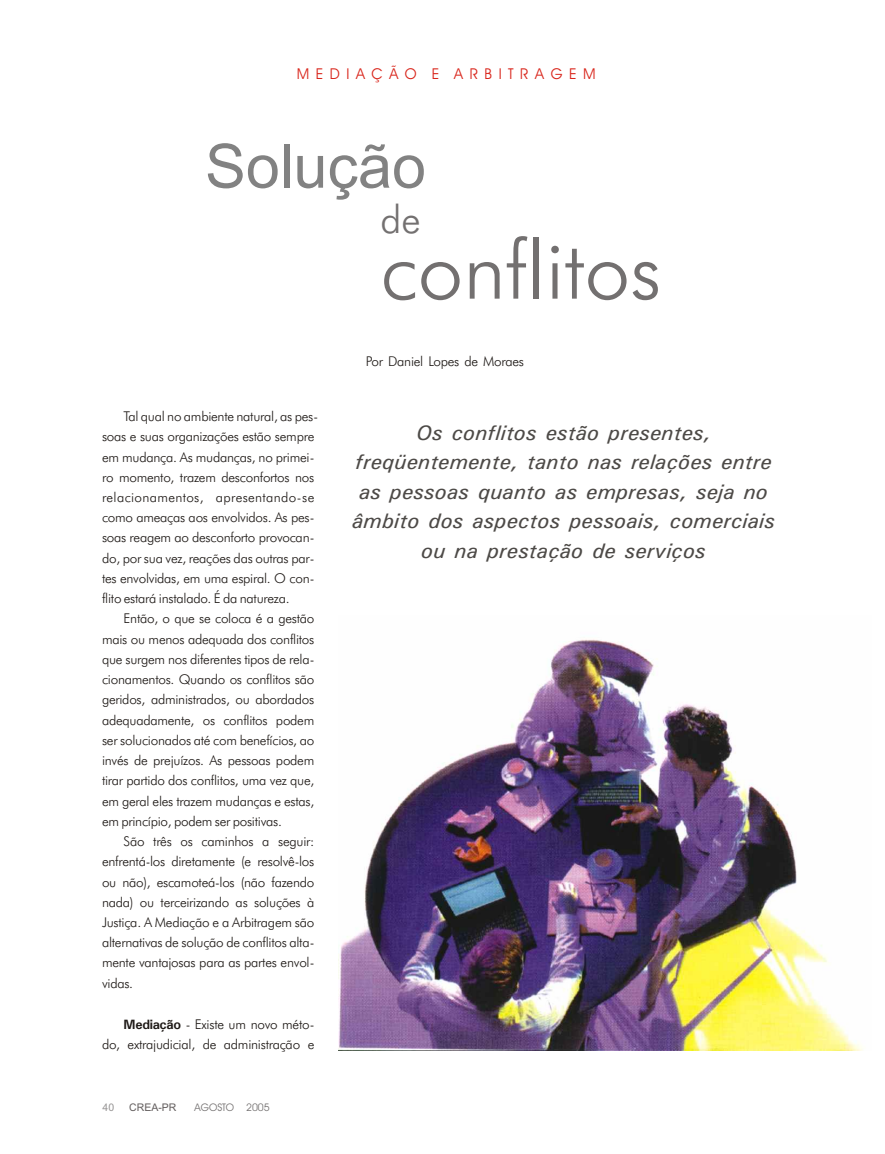
<style>
.page{position:relative;width:885px;height:1154px;background:#fff}
.page>*{position:absolute;margin:0;border:0;box-sizing:border-box;transform-origin:0 0}
.t1{font:81.6px "Futura Lt BT";color:#737070}
.t2{font:61.2px "Arial";color:#828282}
.t3{font:38.85px "Futura Lt BT";color:#737070}
.t4{font:italic 21px/29.4px "Univers";letter-spacing:.01em;color:#4d4a47;text-align:center}
.t5{font:15px "Avant Garde Bk BT";letter-spacing:.435em;color:#d9261c}
.t6{font:13.5px/20.2px "Futura Lt BT";letter-spacing:-.02em;color:#1f1a17;text-align:justify}
.t7{font:10.5px "Avant Garde Bk BT";letter-spacing:.005em;color:#737070}
.t8{font:10.5px "Arial";color:#615c5c}
.t9{font:10.5px "Arial";color:#969494}
.s1{font-family:"Univers";font-weight:700}
</style>
<div class="page">
<img style="left:338px;top:639px;width:525px;height:411px">
<p class="t5" style="left:297px;top:67px;width:300px">MEDIAÇÃO E ARBITRAGEM</p>
<h2 class="t2" style="left:205px;top:143px;width:222px">Solução</h2>
<h3 class="t3" style="left:380px;top:204px;width:42px">de</h3>
<h1 class="t1" style="left:380px;top:237px;width:282px">conflitos</h1>
<p class="t6" style="left:102px;top:407px;width:218px;text-align:left;text-indent:22px">Tal qual no ambiente natural, as pes&shy;soas e suas organizações estão sempre em mudança. As mudanças, no primei&shy;ro momento, trazem desconfortos nos relacionamentos, apresentando-se como ameaças aos envolvidos. As pes&shy;soas reagem ao desconforto provocan&shy;do, por sua vez, reações das outras par&shy;tes envolvidas, em uma espiral. O con&shy;flito estará instalado. É da natureza.</p>
<p class="t6" style="left:102px;top:610px;width:214px;text-indent:22px">Então, o que se coloca é a gestão mais ou menos adequada dos conflitos que surgem nos diferentes tipos de rela&shy;cionamentos. Quando os conflitos são geridos, administrados, ou abordados adequadamente, os conflitos podem ser solucionados até com benefícios, ao invés de prejuízos. As pessoas podem tirar partido dos conflitos, uma vez que, em geral eles trazem mudanças e estas, em princípio, podem ser positivas.</p>
<p class="t6" style="left:102px;top:832px;width:214px;text-indent:22px">São três os caminhos a seguir: enfrentá-los diretamente (e resolvê-los ou não), escamoteá-los (não fazendo nada) ou terceirizando as soluções à Justiça. A Mediação e a Arbitragem são alternativas de solução de conflitos alta&shy;mente vantajosas para as partes envol&shy;vidas.</p>
<p class="t6" style="left:102px;top:1014px;width:214px;text-align:right"><span class="s1">Mediação</span> - Existe um novo méto-<br>do, extrajudicial, de administração e</p>
<p class="t9" style="left:103px;top:1103px;width:13px">40</p>
<p class="t8" style="left:129px;top:1103px;width:49px">CREA-PR</p>
<p class="t7" style="left:194px;top:1103px;width:77px">AGOSTO 2005</p>
<p class="t6" style="left:366px;top:353px;width:160px">Por Daniel Lopes de Moraes</p>
<h3 class="t4" style="left:352px;top:420px;width:424px">Os conflitos estão presentes, freqüentemente, tanto nas relações entre as pessoas quanto as empresas, seja no âmbito dos aspectos pessoais, comerciais ou na prestação de serviços</h3>
</div>
